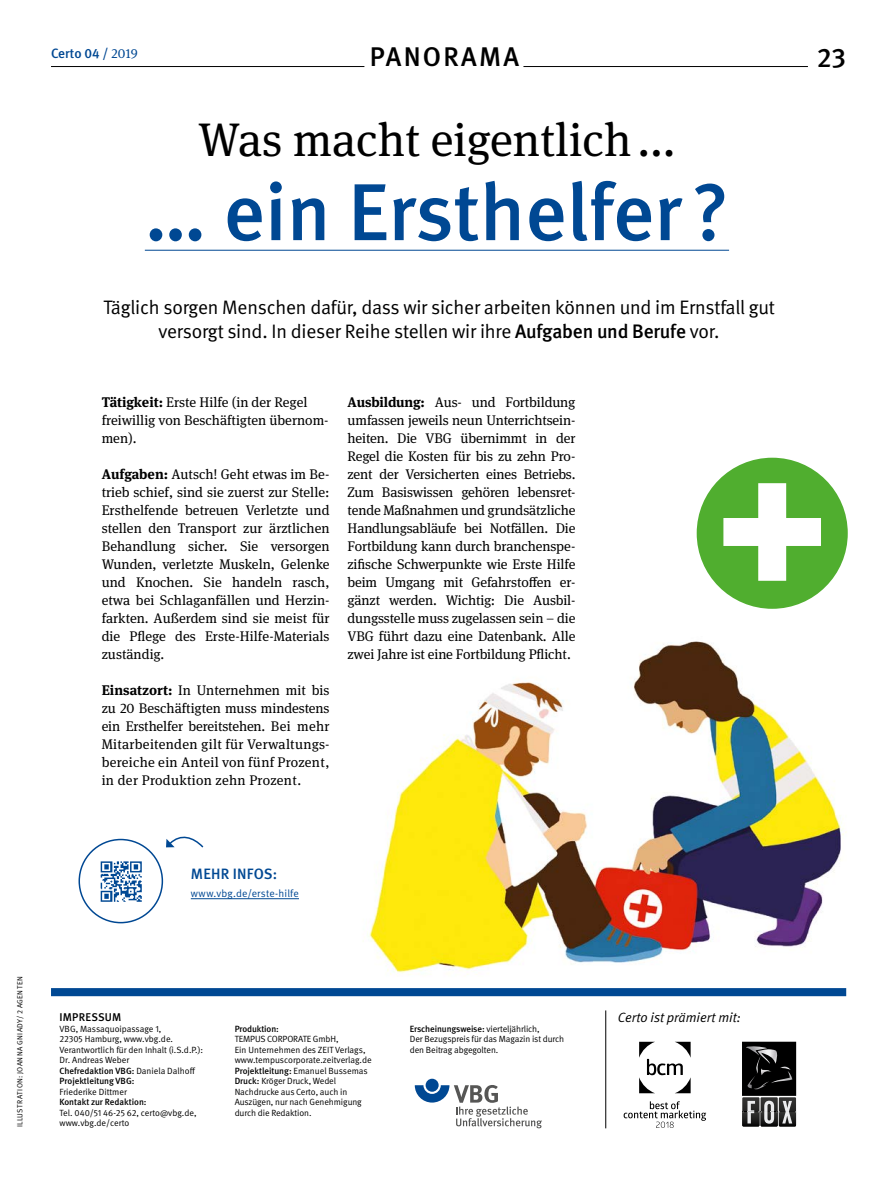
<style>
.page{position:relative;width:893px;height:1191px;background:#fff}
.page>*{position:absolute;margin:0;border:0;box-sizing:border-box;transform-origin:0 0}
.t1{font:500 80.55px "DGUV Meta";color:#004893}
.t2{font:46.95px "DGUV Meta Serif";color:#000}
.t3{font:500 27px "DGUV Meta";letter-spacing:.085em;color:#000}
.t4{font:19.5px/24px "DGUV Meta";letter-spacing:-.01em;color:#000;text-align:center}
.t5{font:500 15px "DGUV Meta";letter-spacing:.02em;color:#004893}
.t6{font:13.95px/18px "DGUV Meta Serif";color:#000;text-align:justify}
.t7{font:italic 13.5px "DGUV Meta";color:#000}
.t8{font:500 13.5px "DGUV Meta";color:#004893}
.t9{font:500 11.25px "DGUV Meta";letter-spacing:.02em;color:#000}
.t10{font:10.5px "DGUV Meta";letter-spacing:.02em;color:#004893}
.t11{font:9px/10.5px "DGUV Meta";letter-spacing:-.01em;color:#000}
.t12{font:500 9px "DGUV Meta";letter-spacing:-.01em;color:#000}
.t13{font:7.5px "DGUV Meta";letter-spacing:.05em;color:#000}
.s1{font-family:"DGUV Meta Serif";font-weight:400;font-size:13.35px}
.s2{font-weight:500}
.s3{font-weight:700}
</style>
<div class="page">
<img style="left:367px;top:641px;width:480px;height:353px">
<div style="left:697px;top:458px;width:151px;height:151px;background:#50ae2f;border-radius:50%"></div>
<div style="left:758px;top:483px;width:28px;height:98px;background:#fff"></div>
<div style="left:723px;top:518px;width:98px;height:28px;background:#fff"></div>
<svg style="left:639px;top:1041px;width:52px;height:52px"></svg>
<svg style="left:624px;top:1101px;width:82px;height:26px"></svg>
<svg style="left:742px;top:1041px;width:54px;height:86px;background:#333"></svg>
<div style="left:51px;top:988px;width:795px;height:8px;background:#004893"></div>
<hr style="left:605px;top:1010px;width:1px;height:118px;background:#000">
<svg style="left:426px;top:1078px;width:13px;height:13px"></svg>
<svg style="left:415px;top:1085px;width:127px;height:43px"></svg>
<hr style="left:145px;top:250px;width:584px;height:1px;background:#004893">
<svg style="left:166px;top:836px;width:38px;height:12px"></svg>
<hr style="left:191px;top:898px;width:108px;height:1px;background:#004893">
<div style="left:79px;top:838px;width:84px;height:85px;border:2px solid #004893;border-radius:50%"></div>
<img style="left:100px;top:861px;width:41px;height:40px">
<hr style="left:523px;top:66px;width:285px;height:1px;background:#000">
<hr style="left:51px;top:66px;width:313px;height:1px;background:#000">
<p class="t8" style="left:51px;top:46px;width:88px">Certo 04 / <span class="s1">2019</span></p>
<h3 class="t3" style="left:370px;top:41px;width:151px">PANORAMA</h3>
<h3 class="t3" style="left:817px;top:42px;width:31px">23</h3>
<h2 class="t2" style="left:198px;top:113px;width:479px">Was macht eigentlich...</h2>
<h1 class="t1" style="left:145px;top:165px;width:586px">… ein Ersthelfer ?</h1>
<h3 class="t4" style="left:103px;top:295px;width:673px">Täglich sorgen Menschen dafür, dass wir sicher arbeiten können und im Ernstfall gut versorgt sind. In dieser Reihe stellen wir ihre <span class="s2">Aufgaben und Berufe</span> vor.</h3>
<p class="t6" style="left:102px;top:394px;width:228px;text-align:left"><span class="s3">Tätigkeit:</span> Erste Hilfe (in der Regel freiwillig von Beschäftigten übernom&shy;men).</p>
<p class="t6" style="left:102px;top:466px;width:229px"><span class="s3">Aufgaben:</span> Autsch! Geht etwas im Be&shy;trieb schief, sind sie zuerst zur Stelle:<br>Ersthelfende betreuen Verletzte und stellen den Transport zur ärztlichen Behandlung sicher. Sie versorgen Wunden, verletzte Muskeln, Gelenke und Knochen. Sie handeln rasch, etwa bei Schlaganfällen und Herzin&shy;farkten. Außerdem sind sie meist für die Pflege des Erste-Hilfe-Materials zuständig.</p>
<p class="t6" style="left:102px;top:682px;width:229px"><span class="s3">Einsatzort:</span> In Unternehmen mit bis zu 20 Beschäftigten muss mindestens ein Ersthelfer bereitstehen. Bei mehr Mitarbeitenden gilt für Verwaltungs&shy;bereiche ein Anteil von fünf Prozent, in der Produktion zehn Prozent.</p>
<p class="t6" style="left:348px;top:394px;width:229px"><span class="s3">Ausbildung:</span> Aus- und Fortbildung umfassen jeweils neun Unterrichtsein&shy;heiten. Die VBG übernimmt in der Regel die Kosten für bis zu zehn Pro&shy;zent der Versicherten eines Betriebs.<br>Zum Basiswissen gehören lebensret&shy;tende Maßnahmen und grundsätzliche Handlungsabläufe bei Notfällen. Die Fortbildung kann durch branchenspe&shy;zifische Schwerpunkte wie Erste Hilfe beim Umgang mit Gefahrstoffen er&shy;gänzt werden. Wichtig: Die Ausbil&shy;dungsstelle muss zugelassen sein – die VBG führt dazu eine Datenbank. Alle zwei Jahre ist eine Fortbildung Pflicht.</p>
<p class="t13" style="left:16px;top:1127px;width:152px;rotate:-90deg">ILLUSTRATION: JOANNA GNIADY/ 2 AGENTEN</p>
<p class="t5" style="left:191px;top:865px;width:88px">MEHR INFOS:</p>
<p class="t10" style="left:191px;top:887px;width:110px">www.vbg.de/erste-hilfe</p>
<p class="t9" style="left:60px;top:1010px;width:63px">IMPRESSUM</p>
<p class="t11" style="left:60px;top:1023px;width:145px">VBG, Massaquoipassage 1,<br>22305 Hamburg, www.vbg.de.<br>Verantwortlich für den Inhalt (i.S.d.P.):<br>Dr. Andreas Weber<br><span class="s2">Chefredaktion VBG:</span> Daniela Dalhoff<br><span class="s2">Projektleitung VBG:</span></p>
<p class="t11" style="left:60px;top:1086px;width:69px">Friederike Dittmer</p>
<p class="t12" style="left:60px;top:1097px;width:89px">Kontakt zur Redaktion:</p>
<p class="t11" style="left:60px;top:1107px;width:139px">Tel. 040/51 46-25 62, certo@vbg.de, www.vbg.de/certo</p>
<p class="t12" style="left:235px;top:1023px;width:46px">Produktion:</p>
<p class="t11" style="left:235px;top:1034px;width:139px">TEMPUS CORPORATE GmbH,<br>Ein Unternehmen des ZEIT Verlags, www.tempuscorporate.zeitverlag.de<br><span class="s2">Projektleitung:</span> Emanuel Bussemas<br><span class="s2">Druck:</span> Kröger Druck, Wedel<br>Nachdrucke aus Certo, auch in<br>Auszügen, nur nach Genehmigung durch die Redaktion.</p>
<p class="t11" style="left:410px;top:1023px;width:156px"><span class="s2">Erscheinungsweise:</span> vierteljährlich,<br>Der Bezugspreis für das Magazin ist durch den Beitrag abgegolten.</p>
<p class="t7" style="left:618px;top:1009px;width:124px">Certo ist prämiert mit:</p>
</div>
